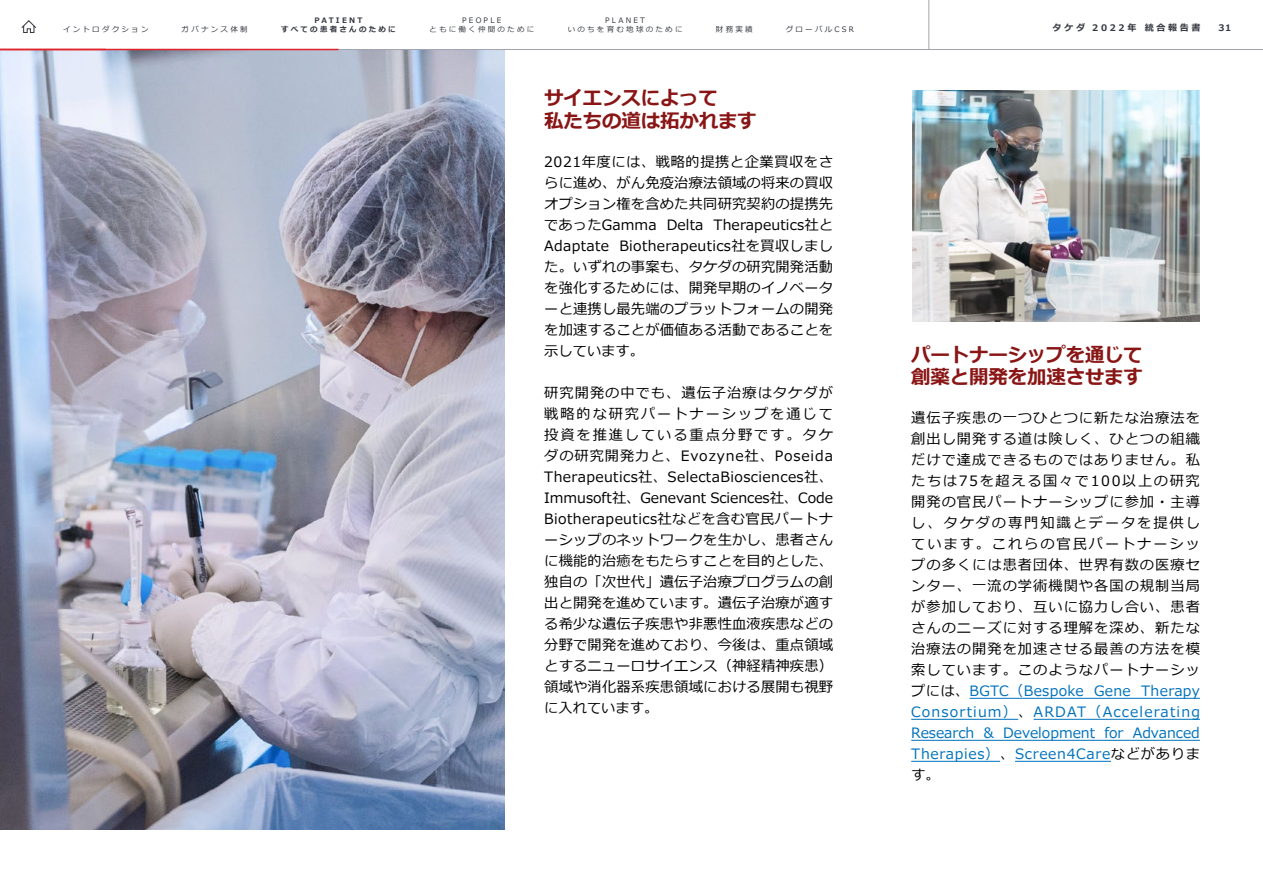
<style>
.page{position:relative;width:1263px;height:893px;background:#fff}
.page>*{position:absolute;margin:0;border:0;box-sizing:border-box;transform-origin:0 0}
.t1{font:700 19.5px/22.5px "Meiryo";letter-spacing:-.01em;color:#891515}
.t2{font:14.25px/21px "Meiryo";letter-spacing:.015em;color:#000;text-align:justify}
.t3{font:700 9px "Meiryo";letter-spacing:.3em;color:#34373f}
.t4{font:7.5px/9px "Meiryo";letter-spacing:.3em;color:#34373f;text-align:center}
.t5{font:700 7.5px/9px "Meiryo";letter-spacing:.3em;color:#34373f;text-align:center}
.s1{color:#0072bc}
</style>
<div class="page">
<img style="left:0;top:50px;width:504px;height:780px">
<hr style="left:969px;top:698px;width:231px;height:1px;background:#0072bc">
<hr style="left:911px;top:719px;width:107px;height:1px;background:#0072bc">
<hr style="left:1033px;top:719px;width:167px;height:1px;background:#0072bc">
<hr style="left:911px;top:740px;width:289px;height:1px;background:#0072bc">
<hr style="left:911px;top:761px;width:89px;height:1px;background:#0072bc">
<hr style="left:1015px;top:761px;width:96px;height:1px;background:#0072bc">
<img style="left:912px;top:90px;width:288px;height:231px">
<hr style="left:0;top:49px;width:1263px;height:1px;background:#a1a4ac">
<svg style="left:21px;top:20px;width:15px;height:13px"></svg>
<hr style="left:928px;top:0;width:1px;height:50px;background:#a1a4ac">
<hr style="left:0;top:49px;width:338px;height:1px;background:#e1242a">
<p class="t4" style="left:429px;top:16px;width:106px">PEOPLE<br>ともに働く仲間のために</p>
<p class="t4" style="left:605px;top:16px;width:41px">PLANET</p>
<p class="t5" style="left:281px;top:16px;width:116px">PATIENT<br>すべての患者さんのために</p>
<p class="t4" style="left:63px;top:25px;width:87px">イントロダクション</p>
<p class="t3" style="left:1053px;top:21px;width:149px">タケダ 2022年 統合報告書</p>
<p class="t3" style="left:1218px;top:21px;width:14px">31</p>
<p class="t4" style="left:182px;top:25px;width:68px">ガバナンス体制</p>
<p class="t4" style="left:568px;top:25px;width:116px">いのちを育む地球のために</p>
<p class="t4" style="left:716px;top:25px;width:38px">財務実績</p>
<p class="t4" style="left:786px;top:25px;width:70px">グローバルCSR</p>
<h1 class="t1" style="left:544px;top:87px;width:214px">サイエンスによって<br>私たちの道は拓かれます</h1>
<p class="t2" style="left:544px;top:152px;width:290px">2021年度には、戦略的提携と企業買収をさらに進め、がん免疫治療法領域の将来の買収オプション権を含めた共同研究契約の提携先であったGamma Delta Therapeutics社とAdaptate Biotherapeutics社を買収しました。いずれの事案も、タケダの研究開発活動を強化するためには、開発早期のイノベーターと連携し最先端のプラットフォームの開発を加速することが価値ある活動であることを示しています。</p>
<p class="t2" style="left:544px;top:383px;width:290px">研究開発の中でも、遺伝子治療はタケダが戦略的な研究パートナーシップを通じて投資を推進している重点分野です。タケダの研究開発力と、Evozyne社、Poseida Therapeutics社、SelectaBiosciences社、Immusoft社、Genevant Sciences社、Code Biotherapeutics社などを含む官民パートナーシップのネットワークを生かし、患者さんに機能的治癒をもたらすことを目的とした、独自の「次世代」遺伝子治療プログラムの創出と開発を進めています。遺伝子治療が適する希少な遺伝子疾患や非悪性血液疾患などの分野で開発を進めており、今後は、重点領域とするニューロサイエンス（神経精神疾患）領域や消化器系疾患領域における展開も視野に入れています。</p>
<h1 class="t1" style="left:911px;top:344px;width:233px">パートナーシップを通じて創薬と開発を加速させます</h1>
<p class="t2" style="left:911px;top:408px;width:290px">遺伝子疾患の一つひとつに新たな治療法を創出し開発する道は険しく、ひとつの組織だけで達成できるものではありません。私たちは75を超える国々で100以上の研究開発の官民パートナーシップに参加・主導し、タケダの専門知識とデータを提供しています。これらの官民パートナーシップの多くには患者団体、世界有数の医療センター、一流の学術機関や各国の規制当局が参加しており、互いに協力し合い、患者さんのニーズに対する理解を深め、新たな治療法の開発を加速させる最善の方法を模索しています。このようなパートナーシップには、<span class="s1">BGTC（Bespoke Gene Therapy Consortium）</span>、<span class="s1">ARDAT（Accelerating Research &amp; Development for Advanced Therapies）</span>、<span class="s1">Screen4Care</span>などがあります。</p>
</div>
